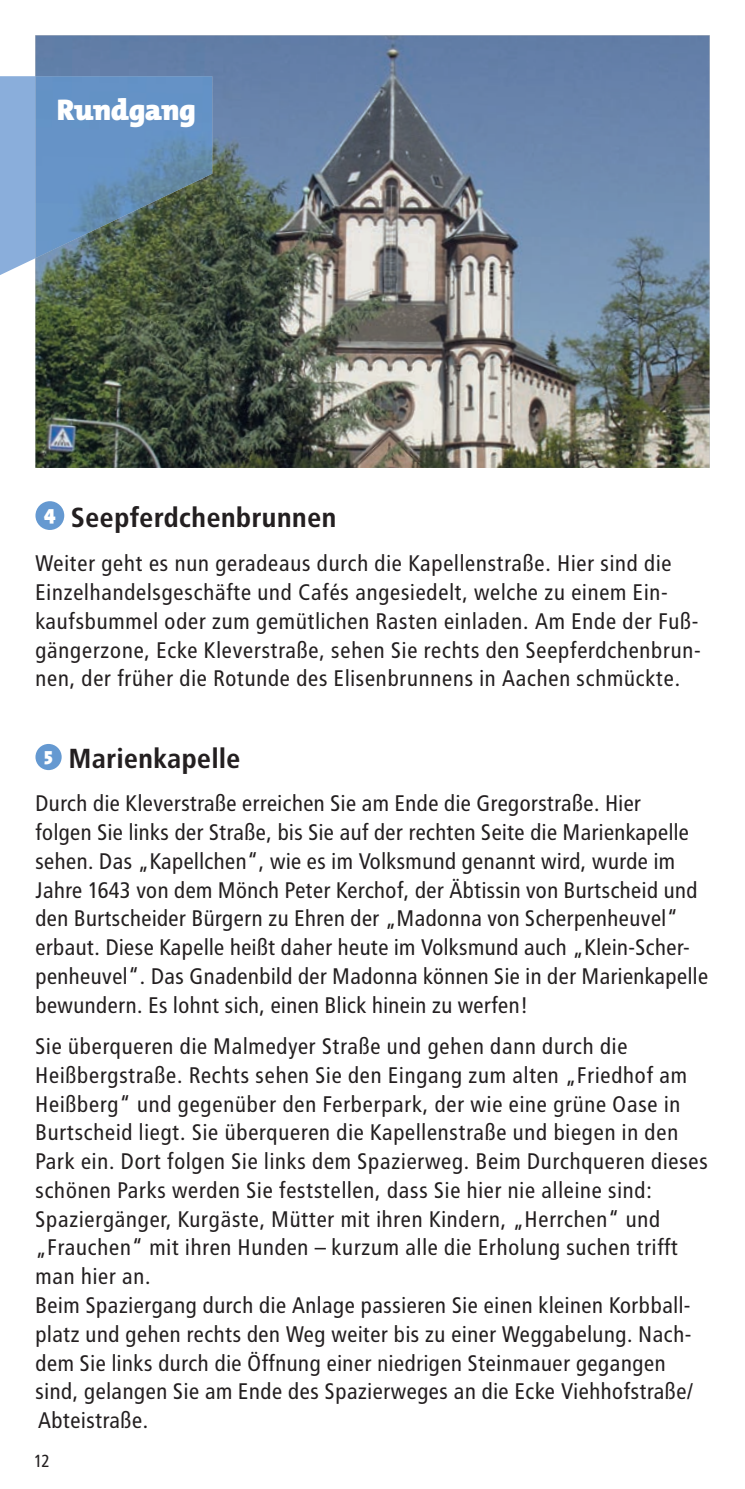
<style>
.page{position:relative;width:745px;height:1489px;background:#fff}
.page>*{position:absolute;margin:0;border:0;box-sizing:border-box;transform-origin:0 0}
.t1{font:900 30px "The Mix Os F";letter-spacing:-.01em;color:#fff}
.t2{font:700 27.5px "Transit";color:#231f20}
.t3{font:22.5px/28.8px "Transit";color:#231f20}
.t4{font:17.5px "Transit";color:#231f20}
</style>
<div class="page">
<img style="left:35px;top:35px;width:674px;height:433px">
<div style="left:35px;top:501px;width:29px;height:29px;background:#6599d1;border-radius:50%"></div>
<div style="left:35px;top:744px;width:27px;height:26px;background:#6599d1;border-radius:50%"></div>
<div style="left:0;top:76px;width:35px;height:199px;background:#8aaedb"></div>
<img style="left:35px;top:76px;width:177px;height:182px">
<h1 class="t1" style="left:57px;top:90px;width:141px">Rundgang</h1>
<p class="t2" style="left:44px;top:501px;width:294px"><sup>4</sup> Seepferdchenbrunnen</p>
<p class="t3" style="left:35px;top:549px;width:667px">Weiter geht es nun geradeaus durch die Kapellenstraße. Hier sind die Einzelhandelsgeschäfte und Cafés angesiedelt, welche zu einem Ein&shy;kaufsbummel oder zum gemütlichen Rasten einladen. Am Ende der Fuß&shy;gängerzone, Ecke Kleverstraße, sehen Sie rechts den Seepferdchenbrun&shy;nen, der früher die Rotunde des Elisenbrunnens in Aachen schmückte.</p>
<p class="t2" style="left:44px;top:741px;width:198px"><sup>5</sup> Marienkapelle</p>
<p class="t3" style="left:35px;top:789px;width:674px">Durch die Kleverstraße erreichen Sie am Ende die Gregorstraße. Hier<br>folgen Sie links der Straße, bis Sie auf der rechten Seite die Marienkapelle sehen. Das „Kapellchen“, wie es im Volksmund genannt wird, wurde im Jahre 1643 von dem Mönch Peter Kerchof, der Äbtissin von Burtscheid und den Burtscheider Bürgern zu Ehren der „Madonna von Scherpenheuvel“ erbaut. Diese Kapelle heißt daher heute im Volksmund auch „Klein-Scher&shy;penheuvel“. Das Gnadenbild der Madonna können Sie in der Marienkapelle bewundern. Es lohnt sich, einen Blick hinein zu werfen!</p>
<p class="t3" style="left:35px;top:1031px;width:674px">Sie überqueren die Malmedyer Straße und gehen dann durch die Heißbergstraße. Rechts sehen Sie den Eingang zum alten „Friedhof am Heißberg“ und gegenüber den Ferberpark, der wie eine grüne Oase in Burtscheid liegt. Sie überqueren die Kapellenstraße und biegen in den Park ein. Dort folgen Sie links dem Spazierweg. Beim Durchqueren dieses schönen Parks werden Sie feststellen, dass Sie hier nie alleine sind:<br>Spaziergänger, Kurgäste, Mütter mit ihren Kindern, „Herrchen“ und „Frauchen“ mit ihren Hunden – kurzum alle die Erholung suchen trifft man hier an.<br>Beim Spaziergang durch die Anlage passieren Sie einen kleinen Korbball&shy;platz und gehen rechts den Weg weiter bis zu einer Weggabelung. Nach&shy;dem Sie links durch die Öffnung einer niedrigen Steinmauer gegangen sind, gelangen Sie am Ende des Spazierweges an die Ecke Viehhofstraße/ Abteistraße.</p>
<p class="t4" style="left:34px;top:1450px;width:18px">12</p>
</div>
